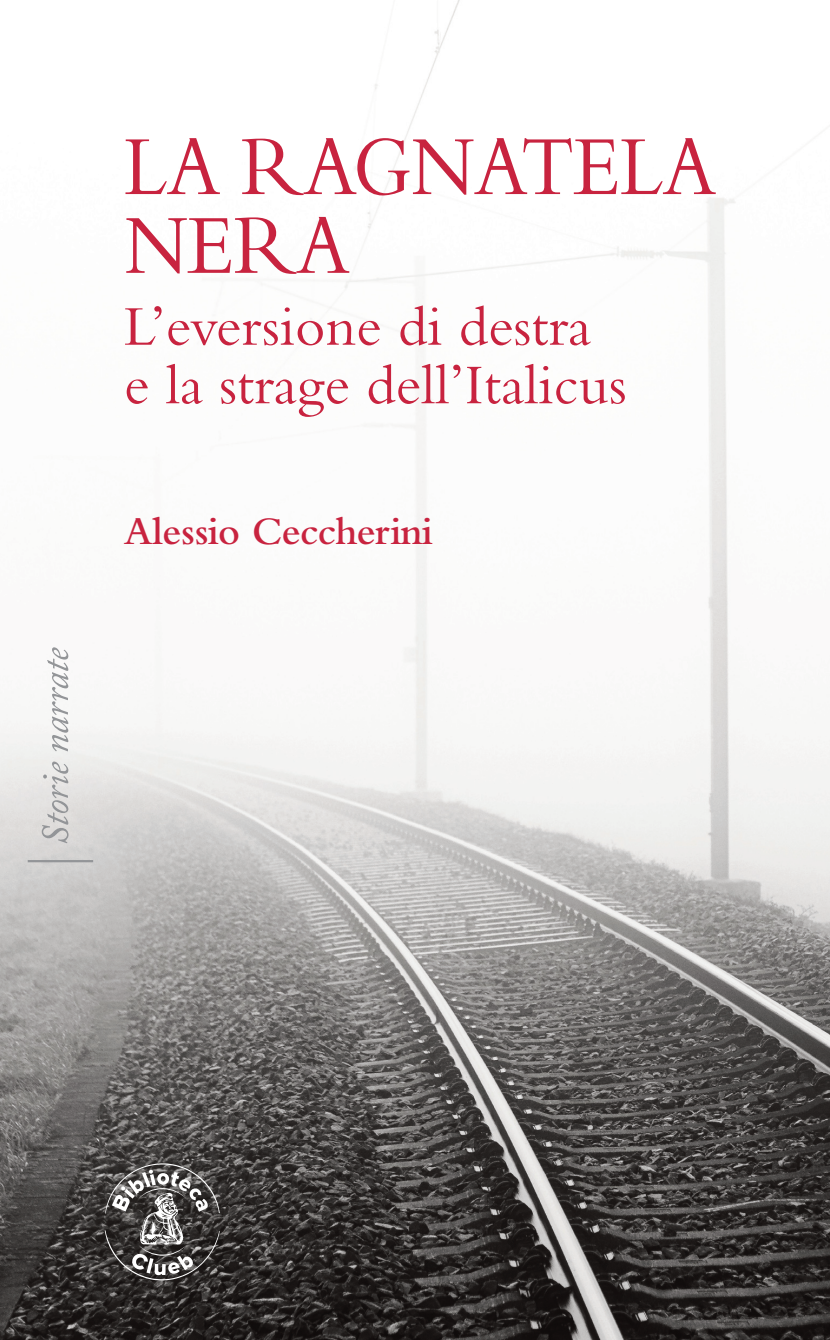
<style>
.page{position:relative;width:830px;height:1340px;background:#fff}
.page>*{position:absolute;margin:0;border:0;box-sizing:border-box;transform-origin:0 0}
.t1{font:87.75px/78.8px "Bembo Std";letter-spacing:-.01em;color:#c8233f;scale:.9 1}
.t2{font:58.5px/58.5px "Bembo Std";color:#c8233f}
.t3{font:600 40.5px "Bembo Std";letter-spacing:-.015em;color:#c8233f}
</style>
<div class="page">
<img style="left:1px;top:0;width:828px;height:1339px">
<hr style="left:0;top:0;width:1px;height:1339px;background:#c8233f">
<svg style="left:105px;top:1163px;width:115px;height:117px;background:#615f5e"></svg>
<hr style="left:28px;top:860px;width:65px;height:2px;background:#939598">
<svg style="left:42px;top:647px;width:26px;height:196px"></svg>
<h1 class="t1" style="left:124px;top:135px;width:659px">LA RAGNATELA<br>NERA</h1>
<p class="t2" style="left:124px;top:302px;width:504px">L’eversione di destra e la strage dell’Italicus</p>
<p class="t3" style="left:124px;top:517px;width:310px">Alessio Ceccherini</p>
</div>
